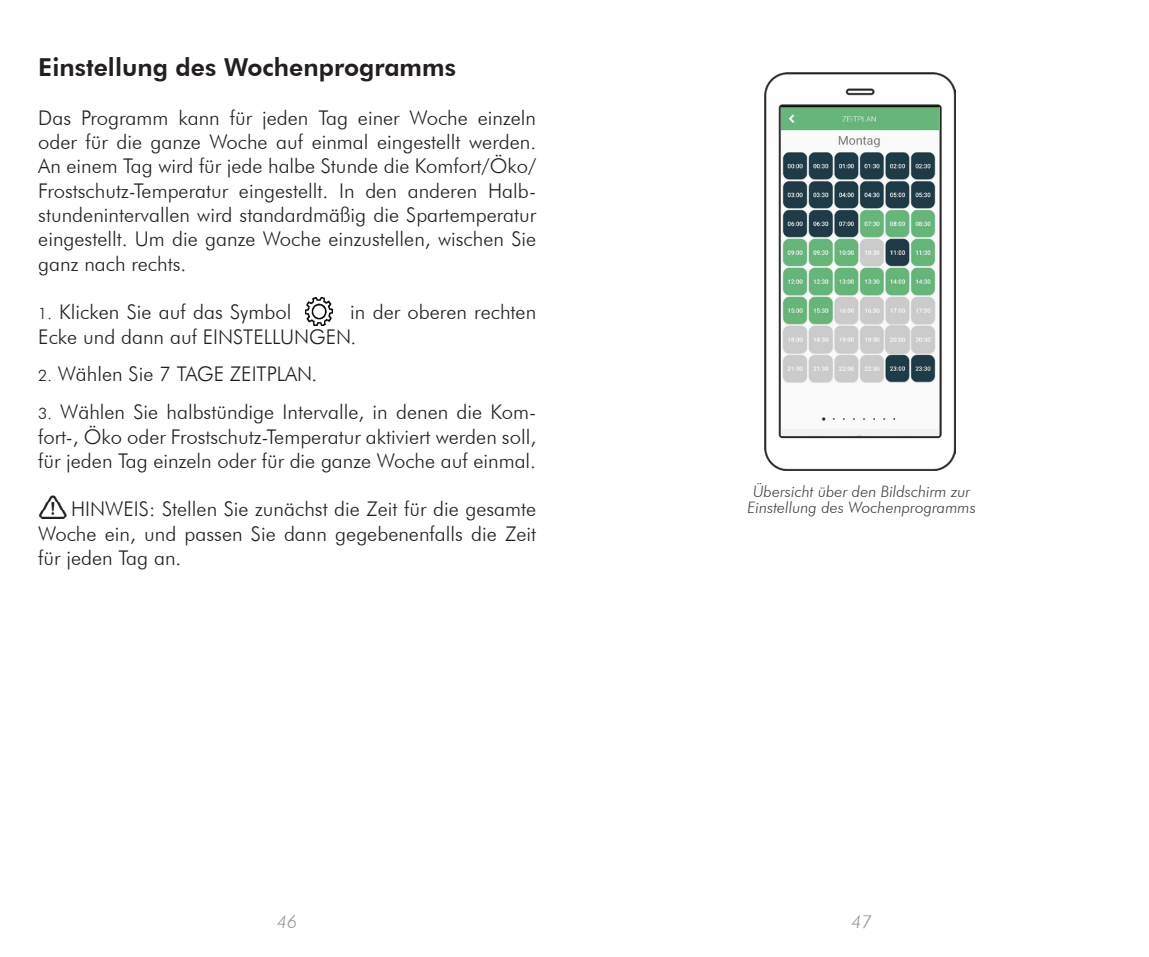
<style>
.page{position:relative;width:1149px;height:957px;background:#fff}
.page>*{position:absolute;margin:0;border:0;box-sizing:border-box;transform-origin:0 0}
.t1{font:800 24.75px "Futura BT";color:#231f20}
.t2{font:300 20.25px/24.3px "Futura BT";color:#231f20;text-align:justify}
.t3{font:italic 300 18px "Futura BT";color:#939598}
.t4{font:italic 300 15.75px "Futura BT";color:#3e3e3f}
.s1{font-size:15.75px}
</style>
<div class="page">
<img style="left:40px;top:495px;width:26px;height:23px">
<svg style="left:40px;top:518px;width:25px;height:1px"></svg>
<img style="left:305px;top:298px;width:28px;height:27px">
<img style="left:764px;top:72px;width:191px;height:398px">
<img style="left:781px;top:107px;width:157px;height:328px">
<p class="t1" style="left:38px;top:52px;width:419px">Einstellung des Wochenprogramms</p>
<p class="t2" style="left:38px;top:105px;width:499px">Das Programm kann für jeden Tag einer Woche einzeln oder für die ganze Woche auf einmal eingestellt werden.<br>An einem Tag wird für jede halbe Stunde die Komfort/Öko/ Frostschutz-Temperatur eingestellt. In den anderen Halb&shy;stundenintervallen wird standardmäßig die Spartemperatur eingestellt. Um die ganze Woche einzustellen, wischen Sie ganz nach rechts.</p>
<p class="t2" style="left:38px;top:300px;width:254px"><span class="s1">1.</span> Klicken Sie auf das Symbol</p>
<p class="t2" style="left:38px;top:300px;width:499px;text-indent:312px">in der oberen rechten<br>Ecke und dann auf EINSTELLUNGEN.</p>
<p class="t2" style="left:38px;top:362px;width:280px"><span class="s1">2.</span> Wählen Sie 7 TAGE ZEITPLAN.</p>
<p class="t2" style="left:38px;top:400px;width:499px"><span class="s1">3.</span> Wählen Sie halbstündige Intervalle, in denen die Kom&shy;fort-, Öko oder Frostschutz-Temperatur aktiviert werden soll, für jeden Tag einzeln oder für die ganze Woche auf einmal.</p>
<p class="t2" style="left:38px;top:497px;width:499px;text-indent:33px">HINWEIS: Stellen Sie zunächst die Zeit für die gesamte Woche ein, und passen Sie dann gegebenenfalls die Zeit für jeden Tag an.</p>
<p class="t4" style="left:752px;top:482px;width:219px">Übersicht über den Bildschirm zur</p>
<p class="t4" style="left:747px;top:498px;width:230px">Einstellung des Wochenprogramms</p>
<p class="t3" style="left:277px;top:910px;width:22px">46</p>
<p class="t3" style="left:851px;top:910px;width:22px">47</p>
</div>
